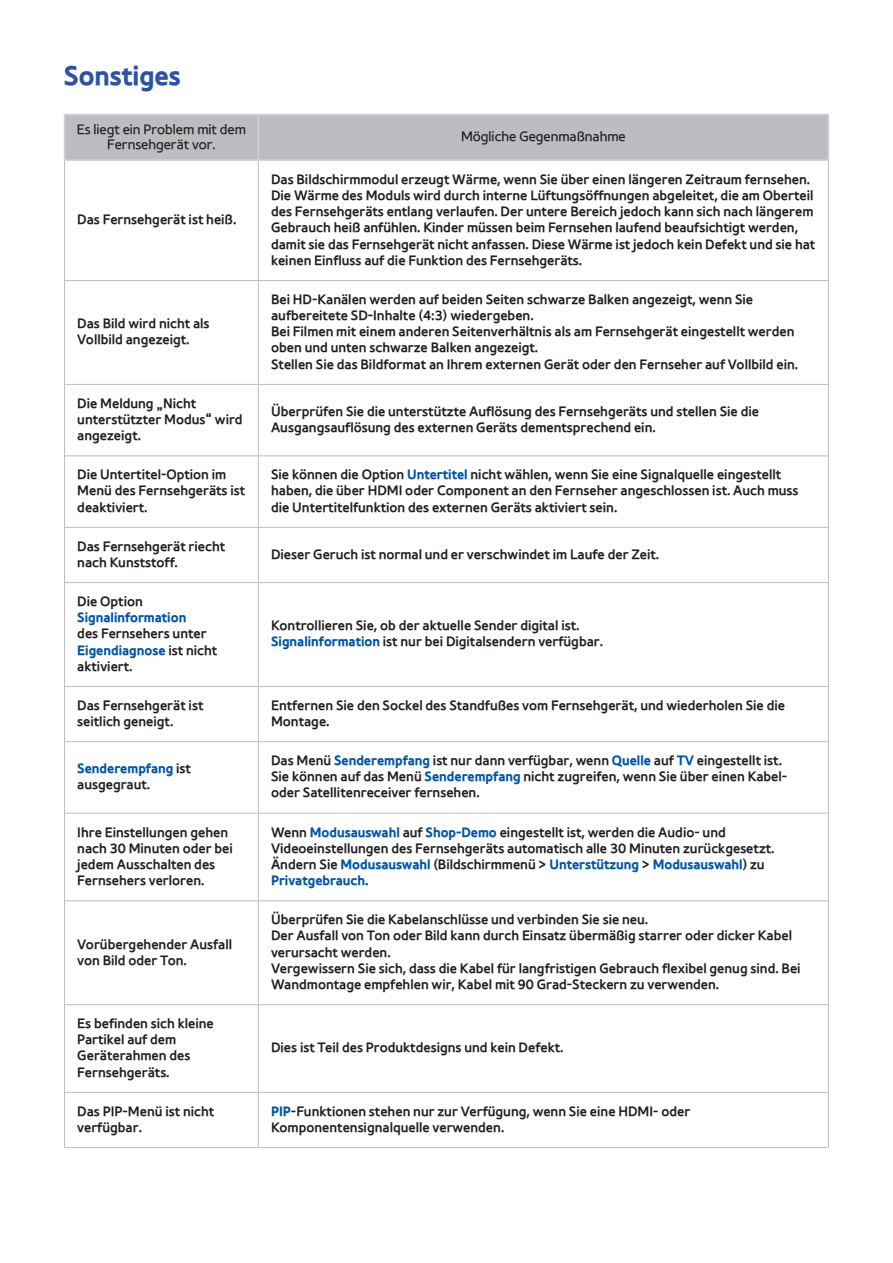
<style>
.page{position:relative;width:893px;height:1263px;background:#fff}
.page>*{position:absolute;margin:0;border:0;box-sizing:border-box;transform-origin:0 0}
.t1{font:27px "Samsung SVD Bold";color:#2d51a3}
.t2{font:13.5px/16.2px "Samsung SVD Medium";color:#231f20}
.t3{font:13.5px/16.2px "Samsung SVD Bold";color:#0154a6}
.t4{font:13.5px/15px "Samsung SVD Light";color:#231f20;text-align:center}
.s1{font-family:"Samsung SVD Bold";color:#0154a6}
.s2{font-family:"Samsung SVD Medium";color:#231f20}
</style>
<div class="page">
<div style="left:65px;top:115px;width:763px;height:44px;background:#bcbdc0"></div>
<hr style="left:65px;top:384px;width:193px;height:1px;background:#bcbdc0">
<hr style="left:258px;top:384px;width:570px;height:1px;background:#bcbdc0">
<hr style="left:65px;top:455px;width:193px;height:1px;background:#bcbdc0">
<hr style="left:258px;top:455px;width:570px;height:1px;background:#bcbdc0">
<hr style="left:65px;top:527px;width:193px;height:1px;background:#bcbdc0">
<hr style="left:258px;top:527px;width:570px;height:1px;background:#bcbdc0">
<hr style="left:65px;top:582px;width:193px;height:1px;background:#bcbdc0">
<hr style="left:258px;top:582px;width:570px;height:1px;background:#bcbdc0">
<hr style="left:65px;top:686px;width:193px;height:1px;background:#bcbdc0">
<hr style="left:258px;top:686px;width:570px;height:1px;background:#bcbdc0">
<hr style="left:65px;top:741px;width:193px;height:1px;background:#bcbdc0">
<hr style="left:258px;top:741px;width:570px;height:1px;background:#bcbdc0">
<hr style="left:65px;top:813px;width:193px;height:1px;background:#bcbdc0">
<hr style="left:258px;top:813px;width:570px;height:1px;background:#bcbdc0">
<hr style="left:65px;top:900px;width:193px;height:1px;background:#bcbdc0">
<hr style="left:258px;top:900px;width:570px;height:1px;background:#bcbdc0">
<hr style="left:65px;top:1004px;width:193px;height:1px;background:#bcbdc0">
<hr style="left:258px;top:1004px;width:570px;height:1px;background:#bcbdc0">
<hr style="left:65px;top:1092px;width:193px;height:1px;background:#bcbdc0">
<hr style="left:258px;top:1092px;width:570px;height:1px;background:#bcbdc0">
<hr style="left:64px;top:1147px;width:194px;height:1px;background:#bcbdc0">
<hr style="left:258px;top:1147px;width:571px;height:1px;background:#bcbdc0">
<hr style="left:65px;top:280px;width:193px;height:1px;background:#bcbdc0">
<hr style="left:258px;top:280px;width:570px;height:1px;background:#bcbdc0">
<hr style="left:258px;top:115px;width:1px;height:44px;background:#d1d2d4">
<hr style="left:258px;top:161px;width:1px;height:119px;background:#bcbdc0">
<hr style="left:258px;top:281px;width:1px;height:103px;background:#bcbdc0">
<hr style="left:258px;top:385px;width:1px;height:70px;background:#bcbdc0">
<hr style="left:258px;top:456px;width:1px;height:71px;background:#bcbdc0">
<hr style="left:258px;top:528px;width:1px;height:54px;background:#bcbdc0">
<hr style="left:258px;top:583px;width:1px;height:103px;background:#bcbdc0">
<hr style="left:258px;top:687px;width:1px;height:54px;background:#bcbdc0">
<hr style="left:258px;top:742px;width:1px;height:71px;background:#bcbdc0">
<hr style="left:258px;top:813px;width:1px;height:87px;background:#bcbdc0">
<hr style="left:258px;top:901px;width:1px;height:103px;background:#bcbdc0">
<hr style="left:258px;top:1005px;width:1px;height:87px;background:#bcbdc0">
<hr style="left:258px;top:1093px;width:1px;height:54px;background:#bcbdc0">
<hr style="left:64px;top:114px;width:194px;height:1px;background:#d1d2d4">
<hr style="left:64px;top:115px;width:1px;height:44px;background:#d1d2d4">
<hr style="left:258px;top:114px;width:571px;height:1px;background:#d1d2d4">
<hr style="left:828px;top:115px;width:1px;height:44px;background:#d1d2d4">
<hr style="left:64px;top:159px;width:194px;height:2px;background:#d1d2d4">
<hr style="left:258px;top:159px;width:571px;height:2px;background:#d1d2d4">
<hr style="left:64px;top:161px;width:1px;height:120px;background:#bcbdc0">
<hr style="left:828px;top:161px;width:1px;height:120px;background:#bcbdc0">
<hr style="left:64px;top:281px;width:1px;height:103px;background:#bcbdc0">
<hr style="left:828px;top:281px;width:1px;height:103px;background:#bcbdc0">
<hr style="left:64px;top:384px;width:1px;height:72px;background:#bcbdc0">
<hr style="left:828px;top:384px;width:1px;height:72px;background:#bcbdc0">
<hr style="left:64px;top:456px;width:1px;height:71px;background:#bcbdc0">
<hr style="left:828px;top:456px;width:1px;height:71px;background:#bcbdc0">
<hr style="left:64px;top:527px;width:1px;height:56px;background:#bcbdc0">
<hr style="left:828px;top:527px;width:1px;height:56px;background:#bcbdc0">
<hr style="left:64px;top:583px;width:1px;height:103px;background:#bcbdc0">
<hr style="left:828px;top:583px;width:1px;height:103px;background:#bcbdc0">
<hr style="left:64px;top:686px;width:1px;height:56px;background:#bcbdc0">
<hr style="left:828px;top:686px;width:1px;height:56px;background:#bcbdc0">
<hr style="left:64px;top:742px;width:1px;height:71px;background:#bcbdc0">
<hr style="left:828px;top:742px;width:1px;height:71px;background:#bcbdc0">
<hr style="left:64px;top:813px;width:1px;height:88px;background:#bcbdc0">
<hr style="left:828px;top:813px;width:1px;height:88px;background:#bcbdc0">
<hr style="left:64px;top:901px;width:1px;height:104px;background:#bcbdc0">
<hr style="left:828px;top:901px;width:1px;height:104px;background:#bcbdc0">
<hr style="left:64px;top:1005px;width:1px;height:87px;background:#bcbdc0">
<hr style="left:828px;top:1005px;width:1px;height:87px;background:#bcbdc0">
<hr style="left:64px;top:1092px;width:1px;height:55px;background:#bcbdc0">
<hr style="left:828px;top:1092px;width:1px;height:55px;background:#bcbdc0">
<h1 class="t1" style="left:64px;top:53px;width:119px">Sonstiges</h1>
<p class="t4" style="left:77px;top:121px;width:171px">Es liegt ein Problem mit dem<br>Fernsehgerät vor.</p>
<p class="t4" style="left:461px;top:128px;width:166px">Mögliche Gegenmaßnahme</p>
<p class="t2" style="left:77px;top:211px;width:161px">Das Fernsehgerät ist heiß.</p>
<p class="t2" style="left:77px;top:315px;width:134px">Das Bild wird nicht als<br>Vollbild angezeigt.</p>
<p class="t2" style="left:271px;top:170px;width:546px">Das Bildschirmmodul erzeugt Wärme, wenn Sie über einen längeren Zeitraum fernsehen.<br>Die Wärme des Moduls wird durch interne Lüftungsöffnungen abgeleitet, die am Oberteil des Fernsehgeräts entlang verlaufen. Der untere Bereich jedoch kann sich nach längerem Gebrauch heiß anfühlen. Kinder müssen beim Fernsehen laufend beaufsichtigt werden, damit sie das Fernsehgerät nicht anfassen. Diese Wärme ist jedoch kein Defekt und sie hat keinen Einfluss auf die Funktion des Fernsehgeräts.</p>
<p class="t2" style="left:271px;top:290px;width:529px">Bei HD-Kanälen werden auf beiden Seiten schwarze Balken angezeigt, wenn Sie aufbereitete SD-Inhalte (4:3) wiedergeben.<br>Bei Filmen mit einem anderen Seitenverhältnis als am Fernsehgerät eingestellt werden oben und unten schwarze Balken angezeigt.<br>Stellen Sie das Bildformat an Ihrem externen Gerät oder den Fernseher auf Vollbild ein.</p>
<p class="t2" style="left:77px;top:394px;width:167px">Die Meldung „Nicht unterstützter Modus“ wird angezeigt.</p>
<p class="t2" style="left:271px;top:402px;width:489px">Überprüfen Sie die unterstützte Auflösung des Fernsehgeräts und stellen Sie die<br>Ausgangsauflösung des externen Geräts dementsprechend ein.</p>
<p class="t2" style="left:77px;top:466px;width:169px">Die Untertitel-Option im<br>Menü des Fernsehgeräts ist deaktiviert.</p>
<p class="t2" style="left:271px;top:466px;width:529px">Sie können die Option <span class="s1">Untertitel</span> nicht wählen, wenn Sie eine Signalquelle eingestellt haben, die über HDMI oder Component an den Fernseher angeschlossen ist. Auch muss die Untertitelfunktion des externen Geräts aktiviert sein.</p>
<p class="t2" style="left:77px;top:537px;width:149px">Das Fernsehgerät riecht nach Kunststoff.</p>
<p class="t2" style="left:271px;top:545px;width:390px">Dieser Geruch ist normal und er verschwindet im Laufe der Zeit.</p>
<p class="t2" style="left:77px;top:592px;width:67px">Die Option</p>
<p class="t3" style="left:77px;top:609px;width:111px">Signalinformation</p>
<p class="t2" style="left:77px;top:625px;width:131px">des Fernsehers unter</p>
<p class="t3" style="left:77px;top:641px;width:141px">Eigendiagnose <span class="s2">ist nicht</span></p>
<p class="t2" style="left:77px;top:657px;width:57px">aktiviert.</p>
<p class="t2" style="left:271px;top:617px;width:334px">Kontrollieren Sie, ob der aktuelle Sender digital ist.<br><span class="s1">Signalinformation</span> ist nur bei Digitalsendern verfügbar.</p>
<p class="t2" style="left:77px;top:696px;width:128px">Das Fernsehgerät ist seitlich geneigt.</p>
<p class="t2" style="left:271px;top:696px;width:515px">Entfernen Sie den Sockel des Standfußes vom Fernsehgerät, und wiederholen Sie die<br>Montage.</p>
<p class="t3" style="left:77px;top:760px;width:115px">Senderempfang <span class="s2">ist</span></p>
<p class="t2" style="left:77px;top:776px;width:75px">ausgegraut.</p>
<p class="t2" style="left:271px;top:752px;width:518px">Das Menü <span class="s1">Senderempfang</span> ist nur dann verfügbar, wenn <span class="s1">Quelle</span> auf <span class="s1">TV</span> eingestellt ist.<br>Sie können auf das Menü <span class="s1">Senderempfang</span> nicht zugreifen, wenn Sie über einen Kabel&shy;oder Satellitenreceiver fernsehen.</p>
<p class="t2" style="left:77px;top:823px;width:157px">Ihre Einstellungen gehen nach 30 Minuten oder bei jedem Ausschalten des<br>Fernsehers verloren.</p>
<p class="t2" style="left:271px;top:823px;width:505px">Wenn <span class="s1">Modusauswahl</span> auf <span class="s1">Shop-Demo</span> eingestellt ist, werden die Audio- und<br>Videoeinstellungen des Fernsehgeräts automatisch alle 30 Minuten zurückgesetzt.</p>
<p class="t3" style="left:271px;top:856px;width:495px"><span class="s2">Ändern Sie</span> Modusauswahl <span class="s2">(Bildschirmmenü &gt;</span> Unterstützung <span class="s2">&gt;</span> Modusauswahl<span class="s2">) zu<br></span>Privatgebrauch<span class="s2">.</span></p>
<p class="t2" style="left:77px;top:935px;width:156px">Vorübergehender Ausfall von Bild oder Ton.</p>
<p class="t2" style="left:77px;top:1014px;width:138px">Es befinden sich kleine<br>Partikel auf dem<br>Geräterahmen des<br>Fernsehgeräts.</p>
<p class="t2" style="left:271px;top:911px;width:531px">Überprüfen Sie die Kabelanschlüsse und verbinden Sie sie neu.<br>Der Ausfall von Ton oder Bild kann durch Einsatz übermäßig starrer oder dicker Kabel verursacht werden.<br>Vergewissern Sie sich, dass die Kabel für langfristigen Gebrauch flexibel genug sind. Bei Wandmontage empfehlen wir, Kabel mit 90 Grad-Steckern zu verwenden.</p>
<p class="t2" style="left:271px;top:1039px;width:294px">Dies ist Teil des Produktdesigns und kein Defekt.</p>
<p class="t2" style="left:77px;top:1102px;width:138px">Das PIP-Menü ist nicht verfügbar.</p>
<p class="t2" style="left:271px;top:1102px;width:421px"><span class="s1">PIP</span>-Funktionen stehen nur zur Verfügung, wenn Sie eine HDMI- oder<br>Komponentensignalquelle verwenden.</p>
</div>
